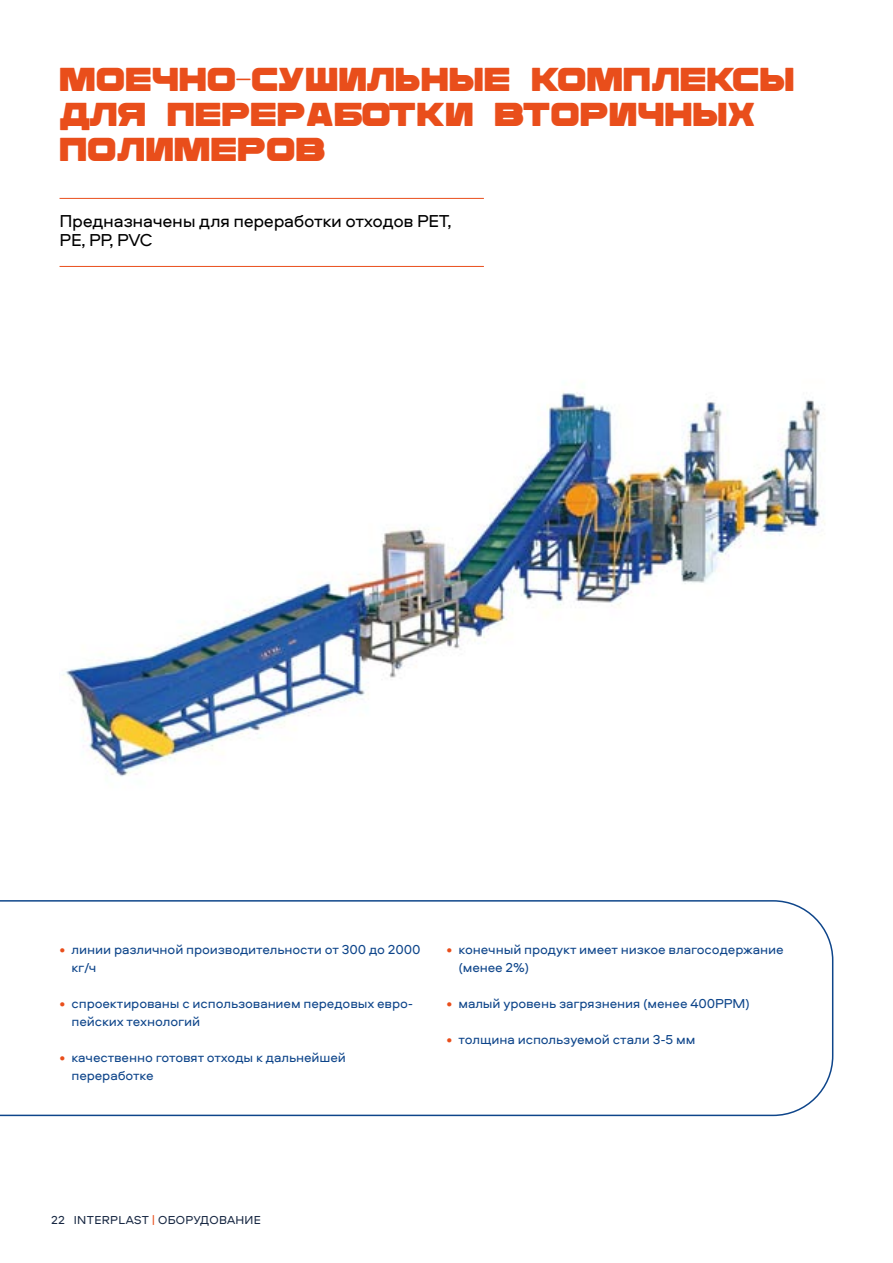
<style>
.page{position:relative;width:893px;height:1263px;background:#fff}
.page>*{position:absolute;margin:0;border:0;box-sizing:border-box;transform-origin:0 0}
.t1{font:700 33px/35px "Rimma sans";letter-spacing:.02em;color:#e94e1b}
.t2{font:18px/19.5px "Aeroport";letter-spacing:-.02em;color:#000}
.t3{font:13.5px/18px "Aeroport";letter-spacing:-.01em;color:#0e458a}
.t4{font:12px "Aeroport";letter-spacing:.02em;color:#172742}
.s1{font-size:10.5px;color:#e94e1b}
.s2{color:#e94e1b}
</style>
<div class="page">
<hr style="left:60px;top:198px;width:424px;height:1px;background:#e94e1b">
<hr style="left:60px;top:266px;width:424px;height:1px;background:#e94e1b">
<img style="left:63px;top:392px;width:762px;height:385px">
<svg style="left:0;top:900px;width:833px;height:216px"></svg>
<h1 class="t1" style="left:60px;top:61px;width:736px">МОЕЧНО-СУШИЛЬНЫЕ КОМПЛЕКСЫ<br>ДЛЯ ПЕРЕРАБОТКИ ВТОРИЧНЫХ<br>ПОЛИМЕРОВ</h1>
<h2 class="t2" style="left:60px;top:210px;width:394px">Предназначены для переработки отходов PET,<br>PE, PP, PVC</h2>
<p class="t3" style="left:72px;top:940px;width:350px;text-indent:-12px"><span class="s1">•</span> линии различной производительности от 300 до 2000 кг/ч</p>
<p class="t3" style="left:72px;top:994px;width:343px;text-indent:-12px"><span class="s1">•</span> спроектированы с использованием передовых евро&shy;пейских технологий</p>
<p class="t3" style="left:72px;top:1048px;width:276px;text-indent:-12px"><span class="s1">•</span> качественно готовят отходы к дальнейшей переработке</p>
<p class="t3" style="left:458px;top:940px;width:327px;text-indent:-12px"><span class="s1">•</span> конечный продукт имеет низкое влагосодержание (менее 2%)</p>
<p class="t3" style="left:446px;top:994px;width:305px"><span class="s1">•</span> малый уровень загрязнения (менее 400PPM)</p>
<p class="t3" style="left:446px;top:1030px;width:251px"><span class="s1">•</span> толщина используемой стали 3-5 мм</p>
<p class="t4" style="left:51px;top:1212px;width:211px">22 INTERPLAST <span class="s2">|</span> ОБОРУДОВАНИЕ</p>
</div>
